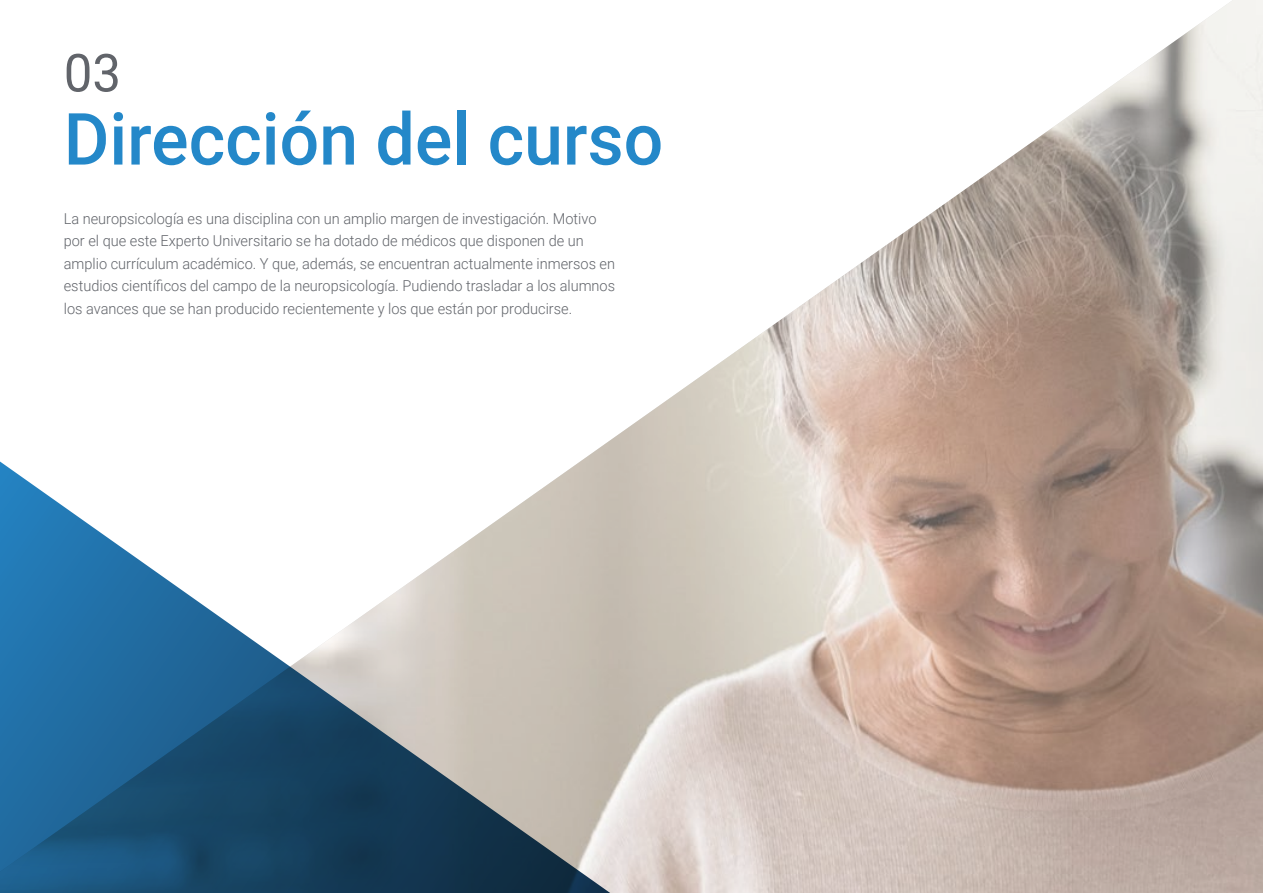
<style>
.page{position:relative;width:1263px;height:893px;background:#fff}
.page>*{position:absolute;margin:0;border:0;box-sizing:border-box;transform-origin:0 0}
.t1{font:500 72px "Roboto";color:#2488c9}
.t2{font:52.5px "Roboto";color:#61646a}
.t3{font:300 15px/22.5px "Roboto";color:#61646a}
</style>
<div class="page">
<img style="left:602px;top:0;width:661px;height:893px">
<svg style="left:0;top:446px;width:640px;height:447px"></svg>
<h2 class="t2" style="left:64px;top:36px;width:59px">03</h2>
<h1 class="t1" style="left:64px;top:89px;width:601px">Dirección del curso</h1>
<p class="t3" style="left:64px;top:207px;width:553px">La neuropsicología es una disciplina con un amplio margen de investigación. Motivo por el que este Experto Universitario se ha dotado de médicos que disponen de un amplio currículum académico. Y que, además, se encuentran actualmente inmersos en estudios científicos del campo de la neuropsicología. Pudiendo trasladar a los alumnos los avances que se han producido recientemente y los que están por producirse.</p>
</div>
